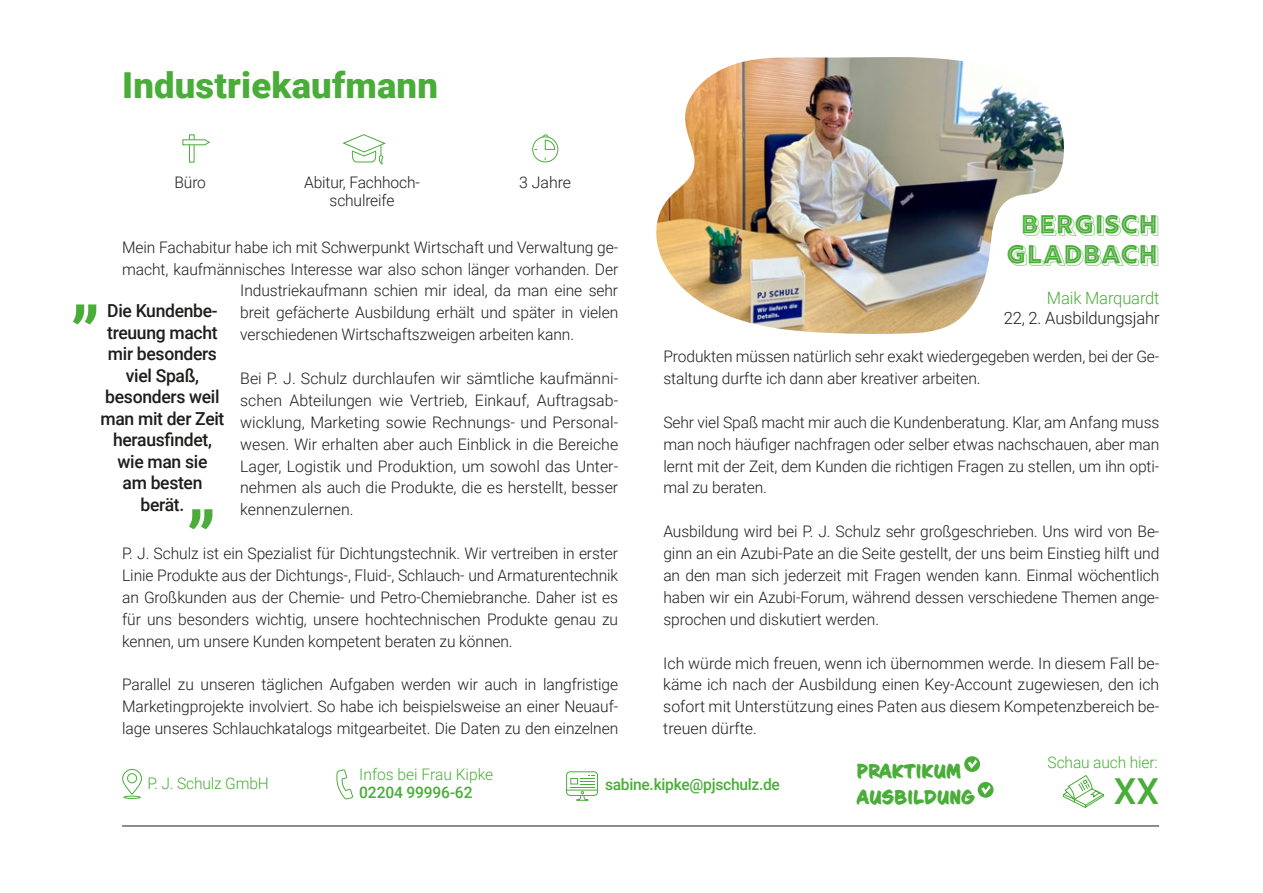
<style>
.page{position:relative;width:1263px;height:893px;background:#fff}
.page>*{position:absolute;margin:0;border:0;box-sizing:border-box;transform-origin:0 0}
.t1{font:900 35.85px "Roboto";letter-spacing:.005em;color:#4aad39}
.t2{font:500 35.85px "Roboto";color:#4aad39}
.t3{font:27.9px/29.8px "Rig Bold Inline Extrude";color:#4aad39;text-align:center}
.t4{font:700 19.65px "CC Sign Language";color:#4aad39}
.t5{font:500 17.85px/21.5px "Roboto";letter-spacing:-.02em;color:#1d1d1b;text-align:center}
.t6{font:300 16.95px "Roboto";letter-spacing:-.01em;color:#1d1d1b}
.t7{font:300 16.95px "Roboto";letter-spacing:-.01em;color:#4aad39}
.t8{font:300 15.9px/21.9px "Roboto";letter-spacing:-.005em;color:#1d1d1b;text-align:justify}
.t9{font:300 15.9px "Roboto";letter-spacing:-.01em;color:#4aad39}
.t10{font:500 15.9px "Roboto";letter-spacing:-.02em;color:#4aad39}
</style>
<div class="page">
<div style="left:532px;top:136px;width:26px;height:26px;border:1px solid #4aad39;border-radius:50%"></div>
<svg style="left:535px;top:134px;width:21px;height:16px"></svg>
<svg style="left:342px;top:134px;width:44px;height:31px"></svg>
<svg style="left:182px;top:134px;width:28px;height:29px"></svg>
<svg style="left:73px;top:304px;width:23px;height:20px"></svg>
<svg style="left:189px;top:509px;width:23px;height:20px"></svg>
<div style="left:566px;top:771px;width:32px;height:25px;border:1px solid #4aad39;border-radius:4px"></div>
<hr style="left:566px;top:789px;width:32px;height:1px;background:#4aad39">
<svg style="left:570px;top:775px;width:25px;height:26px"></svg>
<svg style="left:122px;top:768px;width:20px;height:27px"></svg>
<div style="left:123px;top:795px;width:18px;height:4px;border:1px solid #4aad39;border-radius:50%"></div>
<svg style="left:336px;top:769px;width:17px;height:30px"></svg>
<svg style="left:1062px;top:775px;width:43px;height:33px"></svg>
<div style="left:978px;top:782px;width:16px;height:15px;background:#4aad39;border-radius:50%"></div>
<svg style="left:981px;top:785px;width:10px;height:9px"></svg>
<svg style="left:964px;top:756px;width:16px;height:16px"></svg>
<svg style="left:968px;top:759px;width:9px;height:9px"></svg>
<hr style="left:122px;top:825px;width:1037px;height:1px;background:#1d1d1b">
<img style="left:656px;top:57px;width:408px;height:277px">
<h1 class="t1" style="left:122px;top:60px;width:317px">Industriekaufmann</h1>
<p class="t8" style="left:175px;top:171px;width:33px">Büro</p>
<p class="t8" style="left:519px;top:171px;width:54px">3 Jahre</p>
<p class="t8" style="left:304px;top:173px;width:117px;line-height:17.9px;text-align:center">Abitur, Fachhoch&shy;schulreife</p>
<p class="t8" style="left:122px;top:235px;width:498px">Mein Fachabitur habe ich mit Schwerpunkt Wirtschaft und Verwaltung ge-</p>
<p class="t8" style="left:122px;top:257px;width:498px">macht, kaufmännisches Interesse war also schon länger vorhanden. Der</p>
<p class="t8" style="left:240px;top:279px;width:379px">Industriekaufmann schien mir ideal, da man eine sehr</p>
<p class="t8" style="left:240px;top:301px;width:379px">breit gefächerte Ausbildung erhält und später in vielen</p>
<p class="t8" style="left:240px;top:323px;width:335px">verschiedenen Wirtschaftszweigen arbeiten kann.</p>
<p class="t8" style="left:240px;top:367px;width:379px">Bei P. J. Schulz durchlaufen wir sämtliche kaufmänni&shy;schen Abteilungen wie Vertrieb, Einkauf, Auftragsab&shy;wicklung, Marketing sowie Rechnungs- und Personal&shy;wesen. Wir erhalten aber auch Einblick in die Bereiche Lager, Logistik und Produktion, um sowohl das Unter&shy;nehmen als auch die Produkte, die es herstellt, besser kennenzulernen.</p>
<p class="t8" style="left:122px;top:542px;width:498px">P. J. Schulz ist ein Spezialist für Dichtungstechnik. Wir vertreiben in erster Linie Produkte aus der Dichtungs-, Fluid-, Schlauch- und Armaturentechnik an Großkunden aus der Chemie- und Petro-Chemiebranche. Daher ist es für uns besonders wichtig, unsere hochtechnischen Produkte genau zu kennen, um unsere Kunden kompetent beraten zu können.</p>
<p class="t8" style="left:122px;top:673px;width:498px">Parallel zu unseren täglichen Aufgaben werden wir auch in langfristige Marketingprojekte involviert. So habe ich beispielsweise an einer Neuauf&shy;lage unseres Schlauchkatalogs mitgearbeitet. Die Daten zu den einzelnen</p>
<p class="t5" style="left:100px;top:300px;width:126px">Die Kundenbe&shy;treuung macht mir besonders viel Spaß, besonders weil man mit der Zeit herausfindet, wie man sie<br>am besten berät.</p>
<h2 class="t3" style="left:1007px;top:212px;width:154px">BERGISCH<br>GLADBACH</h2>
<p class="t7" style="left:1047px;top:286px;width:114px">Maik Marquardt</p>
<p class="t6" style="left:1004px;top:306px;width:157px">22, 2. Ausbildungsjahr</p>
<p class="t8" style="left:663px;top:345px;width:498px">Produkten müssen natürlich sehr exakt wiedergegeben werden, bei der Ge&shy;staltung durfte ich dann aber kreativer arbeiten.</p>
<p class="t8" style="left:663px;top:410px;width:498px">Sehr viel Spaß macht mir auch die Kundenberatung. Klar, am Anfang muss man noch häufiger nachfragen oder selber etwas nachschauen, aber man lernt mit der Zeit, dem Kunden die richtigen Fragen zu stellen, um ihn opti&shy;mal zu beraten.</p>
<p class="t8" style="left:663px;top:520px;width:498px">Ausbildung wird bei P. J. Schulz sehr großgeschrieben. Uns wird von Be&shy;ginn an ein Azubi-Pate an die Seite gestellt, der uns beim Einstieg hilft und an den man sich jederzeit mit Fragen wenden kann. Einmal wöchentlich haben wir ein Azubi-Forum, während dessen verschiedene Themen ange&shy;sprochen und diskutiert werden.</p>
<p class="t8" style="left:663px;top:651px;width:498px">Ich würde mich freuen, wenn ich übernommen werde. In diesem Fall be&shy;käme ich nach der Ausbildung einen Key-Account zugewiesen, den ich sofort mit Unterstützung eines Paten aus diesem Kompetenzbereich be&shy;treuen dürfte.</p>
<p class="t9" style="left:1048px;top:751px;width:112px">Schau auch hier:</p>
<p class="t4" style="left:856px;top:760px;width:106px">PRAKTIKUM</p>
<p class="t9" style="left:359px;top:763px;width:135px">Infos bei Frau Kipke</p>
<p class="t10" style="left:359px;top:781px;width:115px">02204 99996-62</p>
<h1 class="t2" style="left:1114px;top:766px;width:47px">XX</h1>
<p class="t9" style="left:147px;top:772px;width:123px">P. J. Schulz GmbH</p>
<p class="t10" style="left:605px;top:772px;width:176px">sabine.kipke@pjschulz.de</p>
<p class="t4" style="left:856px;top:785px;width:120px">AUSBILDUNG</p>
</div>
